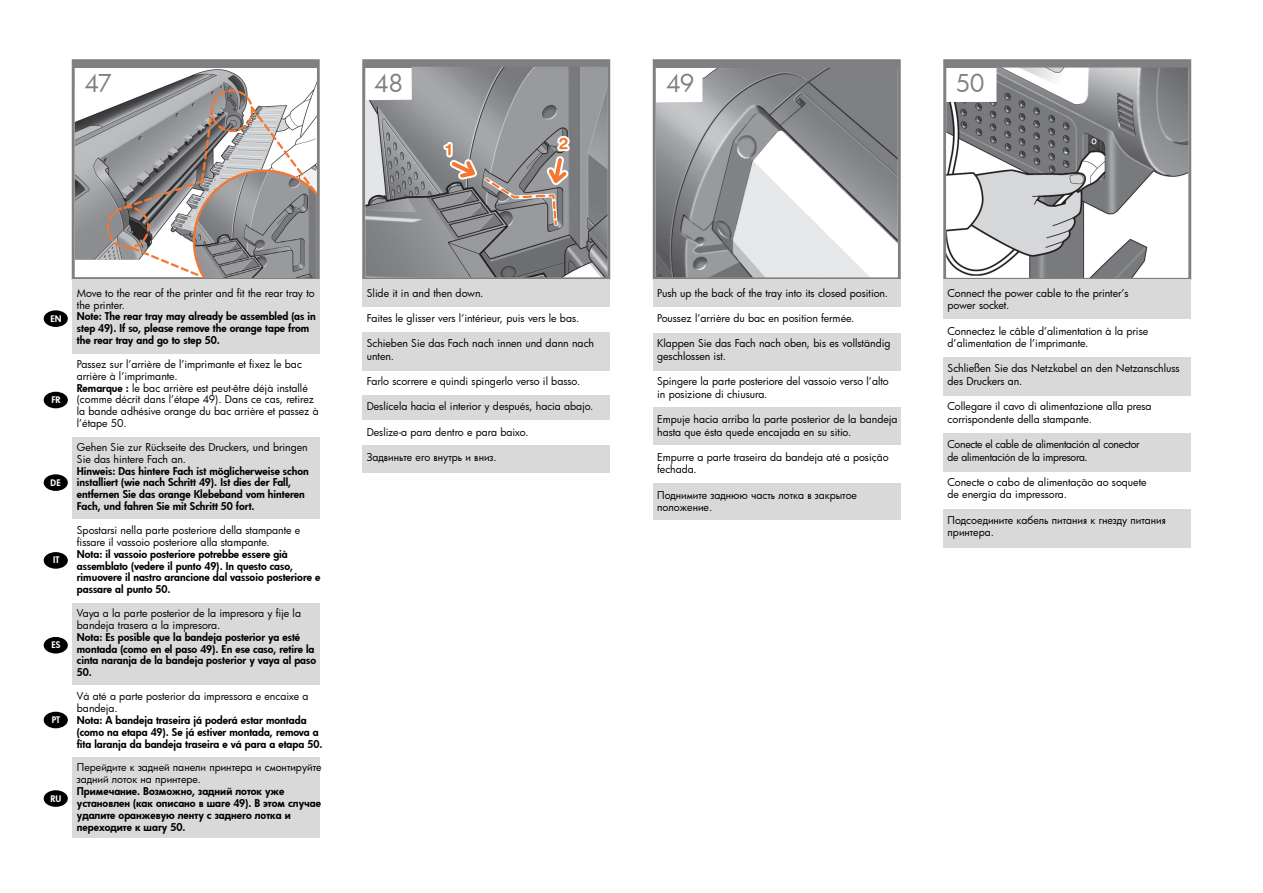
<style>
.page{position:relative;width:1263px;height:893px;background:#fff}
.page>*{position:absolute;margin:0;border:0;box-sizing:border-box;transform-origin:0 0}
.t1{font:24px "Futura Bk";letter-spacing:-.04em;color:#808080}
.t2{font:10.5px/12.6px "Futura Bk";color:#000}
.t3{font:10.5px/11.9px "Futura Hv";color:#000}
.t4{font:10.5px/12.6px "Futura Bk";letter-spacing:-.02em;color:#000}
.t5{font:8.85px "Futura Hv";letter-spacing:-.005em;color:#fff}
.s1{font-family:"Futura Hv"}
</style>
<div class="page">
<svg style="left:73px;top:61px;width:245px;height:217px;fill:#808080"></svg>
<div style="left:72px;top:59px;width:248px;height:221px;border:3px solid #808080"></div>
<div style="left:362px;top:59px;width:248px;height:221px;border:3px solid #808080"></div>
<div style="left:654px;top:61px;width:245px;height:217px;background:#808080"></div>
<div style="left:653px;top:59px;width:247px;height:221px;border:3px solid #808080"></div>
<div style="left:944px;top:61px;width:245px;height:217px;background:#808080"></div>
<div style="left:943px;top:59px;width:248px;height:221px;border:3px solid #808080"></div>
<img style="left:75px;top:68px;width:242px;height:192px">
<svg style="left:106px;top:88px;width:212px;height:190px"></svg>
<img style="left:365px;top:67px;width:242px;height:210px">
<svg style="left:441px;top:134px;width:134px;height:94px;background:#95908f"></svg>
<img style="left:656px;top:68px;width:241px;height:209px">
<img style="left:946px;top:68px;width:242px;height:210px">
<div style="left:72px;top:279px;width:248px;height:74px;background:#d9d9d9"></div>
<div style="left:653px;top:279px;width:247px;height:28px;background:#d9d9d9"></div>
<div style="left:653px;top:333px;width:247px;height:38px;background:#d9d9d9"></div>
<div style="left:653px;top:407px;width:247px;height:38px;background:#d9d9d9"></div>
<div style="left:653px;top:482px;width:247px;height:37px;background:#d9d9d9"></div>
<div style="left:362px;top:332px;width:248px;height:38px;background:#d9d9d9"></div>
<div style="left:362px;top:395px;width:248px;height:24px;background:#d9d9d9"></div>
<div style="left:362px;top:445px;width:248px;height:27px;background:#d9d9d9"></div>
<div style="left:72px;top:437px;width:248px;height:81px;background:#d9d9d9"></div>
<div style="left:72px;top:603px;width:248px;height:81px;background:#d9d9d9"></div>
<div style="left:72px;top:756px;width:248px;height:80px;background:#d9d9d9"></div>
<div style="left:362px;top:279px;width:248px;height:28px;background:#d9d9d9"></div>
<div style="left:44px;top:310px;width:24px;height:17px;background:#000;border-radius:50%"></div>
<div style="left:44px;top:391px;width:24px;height:17px;background:#000;border-radius:50%"></div>
<div style="left:44px;top:552px;width:24px;height:16px;background:#000;border-radius:50%"></div>
<div style="left:44px;top:636px;width:24px;height:17px;background:#000;border-radius:50%"></div>
<div style="left:44px;top:711px;width:24px;height:17px;background:#000;border-radius:50%"></div>
<div style="left:44px;top:789px;width:24px;height:17px;background:#000;border-radius:50%"></div>
<div style="left:44px;top:474px;width:24px;height:16px;background:#000;border-radius:50%"></div>
<div style="left:943px;top:279px;width:248px;height:40px;background:#d9d9d9"></div>
<div style="left:943px;top:357px;width:248px;height:38px;background:#d9d9d9"></div>
<div style="left:943px;top:433px;width:248px;height:38px;background:#d9d9d9"></div>
<div style="left:943px;top:509px;width:248px;height:38px;background:#d9d9d9"></div>
<h1 class="t1" style="left:84px;top:67px;width:29px">47</h1>
<h1 class="t1" style="left:374px;top:67px;width:30px">48</h1>
<h1 class="t1" style="left:666px;top:67px;width:30px">49</h1>
<h1 class="t1" style="left:956px;top:67px;width:30px">50</h1>
<p class="t5" style="left:50px;top:312px;width:13px">EN</p>
<p class="t5" style="left:51px;top:393px;width:11px">FR</p>
<p class="t5" style="left:51px;top:476px;width:12px">DE</p>
<p class="t5" style="left:53px;top:554px;width:8px">IT</p>
<p class="t5" style="left:52px;top:638px;width:10px">ES</p>
<p class="t5" style="left:52px;top:713px;width:10px">PT</p>
<p class="t5" style="left:51px;top:792px;width:12px">RU</p>
<p class="t2" style="left:77px;top:286px;width:239px;line-height:11.9px">Move to the rear of the printer and fit the rear tray to the printer.</p>
<p class="t3" style="left:77px;top:310px;width:240px">Note: The rear tray may already be assembled (as in step 49). If so, please remove the orange tape from the rear tray and go to step 50.</p>
<p class="t2" style="left:77px;top:357px;width:244px;line-height:11.9px">Passez sur l’arrière de l’imprimante et fixez le bac arrière à l’imprimante.<br><span class="s1">Remarque :</span> le bac arrière est peut-être déjà installé (comme décrit dans l’étape 49). Dans ce cas, retirez la bande adhésive orange du bac arrière et passez à l’étape 50.</p>
<p class="t2" style="left:77px;top:440px;width:232px;line-height:11.9px">Gehen Sie zur Rückseite des Druckers, und bringen<br>Sie das hintere Fach an.</p>
<p class="t3" style="left:77px;top:464px;width:233px">Hinweis: Das hintere Fach ist möglicherweise schon installiert (wie nach Schritt 49). Ist dies der Fall, entfernen Sie das orange Klebeband vom hinteren Fach, und fahren Sie mit Schritt 50 fort.</p>
<p class="t2" style="left:77px;top:523px;width:225px;line-height:11.9px">Spostarsi nella parte posteriore della stampante e fissare il vassoio posteriore alla stampante.</p>
<p class="t3" style="left:77px;top:547px;width:245px">Nota: il vassoio posteriore potrebbe essere già assemblato (vedere il punto 49). In questo caso, rimuovere il nastro arancione dal vassoio posteriore e passare al punto 50.</p>
<p class="t2" style="left:77px;top:606px;width:226px;line-height:11.9px">Vaya a la parte posterior de la impresora y fije la bandeja trasera a la impresora.</p>
<p class="t3" style="left:77px;top:630px;width:241px">Nota: Es posible que la bandeja posterior ya esté montada (como en el paso 49). En ese caso, retire la cinta naranja de la bandeja posterior y vaya al paso 50.</p>
<p class="t2" style="left:77px;top:689px;width:233px;line-height:11.9px">Vá até a parte posterior da impressora e encaixe a bandeja.</p>
<p class="t3" style="left:77px;top:713px;width:247px">Nota: A bandeja traseira já poderá estar montada (como na etapa 49). Se já estiver montada, remova a fita laranja da bandeja traseira e vá para a etapa 50.</p>
<p class="t2" style="left:77px;top:760px;width:246px;line-height:11.9px">Перейдите к задней панели принтера и смонтируйте задний лоток на принтере.</p>
<p class="t3" style="left:77px;top:784px;width:246px">Примечание. Возможно, задний лоток уже установлен (как описано в шаге 49). В этом случае удалите оранжевую ленту с заднего лотка и переходите к шагу 50.</p>
<p class="t2" style="left:367px;top:286px;width:118px">Slide it in and then down.</p>
<p class="t2" style="left:367px;top:311px;width:214px">Faites le glisser vers l’intérieur, puis vers le bas.</p>
<p class="t2" style="left:367px;top:337px;width:229px">Schieben Sie das Fach nach innen und dann nach unten.</p>
<p class="t2" style="left:367px;top:374px;width:215px">Farlo scorrere e quindi spingerlo verso il basso.</p>
<p class="t2" style="left:367px;top:400px;width:228px">Deslícela hacia el interior y después, hacia abajo.</p>
<p class="t2" style="left:367px;top:425px;width:163px">Deslize-a para dentro e para baixo.</p>
<p class="t2" style="left:367px;top:450px;width:131px">Задвиньте его внутрь и вниз.</p>
<p class="t2" style="left:657px;top:286px;width:232px">Push up the back of the tray into its closed position.</p>
<p class="t2" style="left:657px;top:311px;width:199px">Poussez l’arrière du bac en position fermée.</p>
<p class="t2" style="left:657px;top:337px;width:235px">Klappen Sie das Fach nach oben, bis es vollständig geschlossen ist.</p>
<p class="t2" style="left:657px;top:374px;width:233px">Spingere la parte posteriore del vassoio verso l’alto in posizione di chiusura.</p>
<p class="t2" style="left:657px;top:412px;width:242px">Empuje hacia arriba la parte posterior de la bandeja hasta que ésta quede encajada en su sitio.</p>
<p class="t2" style="left:657px;top:450px;width:233px">Empurre a parte traseira da bandeja até a posição fechada.</p>
<p class="t2" style="left:657px;top:488px;width:201px">Поднимите заднюю часть лотка в закрытое положение.</p>
<p class="t2" style="left:947px;top:286px;width:183px">Connect the power cable to the printer’s power socket.</p>
<p class="t2" style="left:947px;top:324px;width:202px">Connectez le câble d’alimentation à la prise d’alimentation de l’imprimante.</p>
<p class="t2" style="left:947px;top:362px;width:233px">Schließen Sie das Netzkabel an den Netzanschluss des Druckers an.</p>
<p class="t2" style="left:947px;top:399px;width:205px">Collegare il cavo di alimentazione alla presa corrispondente della stampante.</p>
<p class="t4" style="left:947px;top:437px;width:194px">Conecte el cable de alimentación al conector de alimentación de la impresora.</p>
<p class="t2" style="left:947px;top:475px;width:200px">Conecte o cabo de alimentação ao soquete de energia da impressora.</p>
<p class="t2" style="left:947px;top:513px;width:220px">Подсоедините кабель питания к гнезду питания принтера.</p>
</div>
